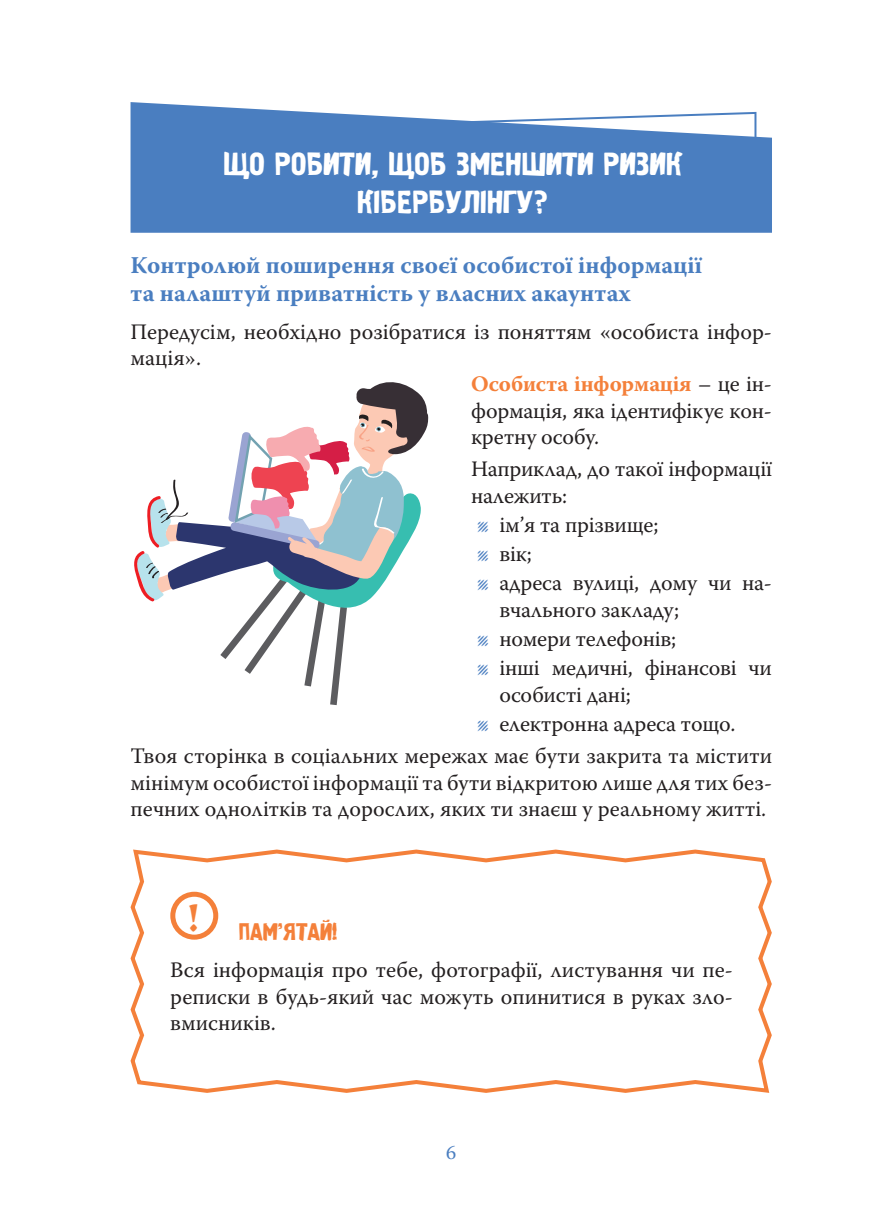
<style>
.page{position:relative;width:874px;height:1225px;background:#fff}
.page>*{position:absolute;margin:0;border:0;box-sizing:border-box;transform-origin:0 0}
.t1{font:32px/38.4px "Graffiti 1 C";color:#fff;text-align:center}
.t2{font:700 24px/28px "Warnock Pro";color:#4a7ec0}
.t3{font:24px "Graffiti 1 C";color:#f4803a}
.t4{font:22px/26.4px "Warnock Pro";letter-spacing:-.005em;color:#231f20}
.t5{font:700 22px "Warnock Pro";letter-spacing:-.01em;color:#f4803a}
.t6{font:20px "Warnock Pro";color:#4a7ec0}
.s1{font-weight:400;color:#231f20}
.s2{color:#4a7ec0}
</style>
<div class="page">
<svg style="left:130px;top:849px;width:642px;height:244px"></svg>
<div style="left:170px;top:891px;width:48px;height:48px;border:5px solid #f4803a;border-radius:50%"></div>
<svg style="left:130px;top:102px;width:641px;height:131px;fill:#4a7ec0"></svg>
<svg style="left:134px;top:382px;width:294px;height:323px"></svg>
<h1 class="t1" style="left:223px;top:146px;width:460px">ЩО РОБИТИ, ЩОБ ЗМЕНШИТИ РИЗИК<br>КІБЕРБУЛІНГУ?</h1>
<p class="t2" style="left:130px;top:250px;width:573px">Контролюй поширення своєї особистої інформації та налаштуй приватність у власних акаунтах</p>
<p class="t4" style="left:130px;top:318px;width:642px">Передусім, необхідно розібратися із поняттям «особиста інфор-</p>
<p class="t4" style="left:130px;top:344px;width:72px">мація».</p>
<p class="t5" style="left:471px;top:371px;width:302px">Особиста інформація <span class="s1">– це ін-</span></p>
<p class="t4" style="left:471px;top:397px;width:302px">формація, яка ідентифікує кон-</p>
<p class="t4" style="left:471px;top:423px;width:130px">кретну особу.</p>
<p class="t4" style="left:471px;top:455px;width:302px">Наприклад, до такої інформації належить:</p>
<p class="t4" style="left:476px;top:510px;width:296px;line-height:29.2px"><span class="s2">҂</span> ім’я та прізвище;<br><span class="s2">҂</span> вік;<br><span class="s2">҂</span> адреса вулиці, дому чи на-</p>
<p class="t4" style="left:476px;top:594px;width:296px;line-height:29.2px;text-indent:23px">вчального закладу;<br><span class="s2">҂</span> номери телефонів;<br><span class="s2">҂</span> інші медичні, фінансові чи</p>
<p class="t4" style="left:476px;top:679px;width:260px;line-height:29.2px;text-indent:23px">особисті дані;<br><span class="s2">҂</span> електронна адреса тощо.</p>
<p class="t4" style="left:130px;top:742px;width:642px;text-align:justify">Твоя сторінка в соціальних мережах має бути закрита та містити мінімум особистої інформації та бути відкритою лише для тих без&shy;печних однолітків та дорослих, яких ти знаєш у реальному житті.</p>
<p class="t3" style="left:187px;top:918px;width:152px"><sup>!</sup> ПАМ’ЯТАЙ!</p>
<p class="t4" style="left:170px;top:956px;width:564px;text-align:justify">Вся інформація про тебе, фотографії, листування чи пе&shy;реписки в будь-який час можуть опинитися в руках зло&shy;вмисників.</p>
<p class="t6" style="left:446px;top:1140px;width:12px">6</p>
</div>
